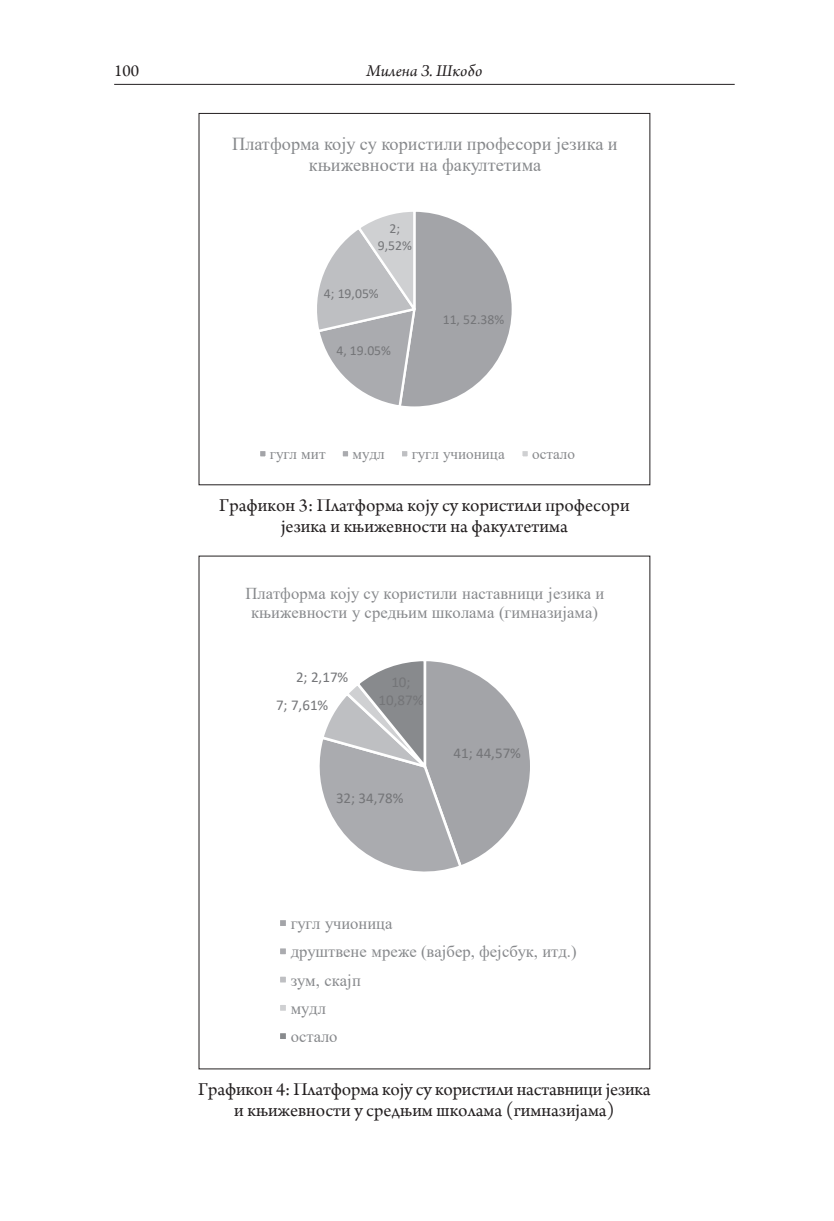
<style>
.page{position:relative;width:834px;height:1221px;background:#fff}
.page>*{position:absolute;margin:0;border:0;box-sizing:border-box;transform-origin:0 0}
.t1{font:19.25px/21px "Arno Procir";color:#231f20;text-align:center}
.t2{font:18.2px/21px "Times New Roman";color:#87898c;text-align:center}
.t3{font:italic 17.5px "Arno Procir";color:#231f20}
.t4{font:17.5px "Arno Procir";color:#231f20}
.t5{font:16.62px/28.2px "Times New Roman";color:#87898c;text-align:center}
.t6{font:15.22px "Times New Roman";letter-spacing:-.005em;color:#87898c}
.t7{font:15.05px "Calibri";color:#747578}
.t8{font:13.65px/16.8px "Calibri";color:#747578;text-align:center}
</style>
<div class="page">
<hr style="left:114px;top:84px;width:620px;height:1px;background:#231f20">
<svg style="left:260px;top:211px;width:268px;height:246px"></svg>
<svg style="left:280px;top:661px;width:250px;height:378px"></svg>
<p class="t4" style="left:114px;top:61px;width:26px">100</p>
<p class="t3" style="left:366px;top:61px;width:117px">Милена З. Шкобо</p>
<p class="t2" style="left:232px;top:132px;width:387px">Платформа коју су користили професори језика и књижевности на факултетима</p>
<p class="t8" style="left:377px;top:219px;width:36px">2;<br>9,52%</p>
<p class="t8" style="left:324px;top:285px;width:56px">4; 19,05%</p>
<p class="t8" style="left:336px;top:342px;width:56px">4, 19.05%</p>
<p class="t8" style="left:442px;top:311px;width:63px">11, 52.38%</p>
<p class="t6" style="left:270px;top:443px;width:57px">гугл мит</p>
<p class="t6" style="left:352px;top:443px;width:34px">мудл</p>
<p class="t6" style="left:411px;top:443px;width:94px">гугл учионица</p>
<p class="t6" style="left:532px;top:443px;width:44px">остало</p>
<p class="t1" style="left:219px;top:496px;width:412px">Графикон 3: Платформа коју су користили професори језика и књижевности на факултетима</p>
<p class="t5" style="left:245px;top:582px;width:360px;line-height:19.2px">Платформа коју су користили наставници језика и књижевности у средњим школама (гимназијама)</p>
<p class="t7" style="left:296px;top:666px;width:54px">2; 2,17%</p>
<p class="t7" style="left:276px;top:694px;width:54px">7; 7,61%</p>
<p class="t7" style="left:336px;top:787px;width:69px">32; 34,78%</p>
<p class="t7" style="left:453px;top:742px;width:69px">41; 44,57%</p>
<p class="t5" style="left:290px;top:908px;width:287px;text-align:left">гугл учионица<br>друштвене мреже (вајбер, фејсбук, итд.) зум, скајп<br>мудл<br>остало</p>
<p class="t1" style="left:198px;top:1079px;width:453px">Графикон 4: Платформа коју су користили наставници језика и књижевности у средњим школама (гимназијама)</p>
</div>
